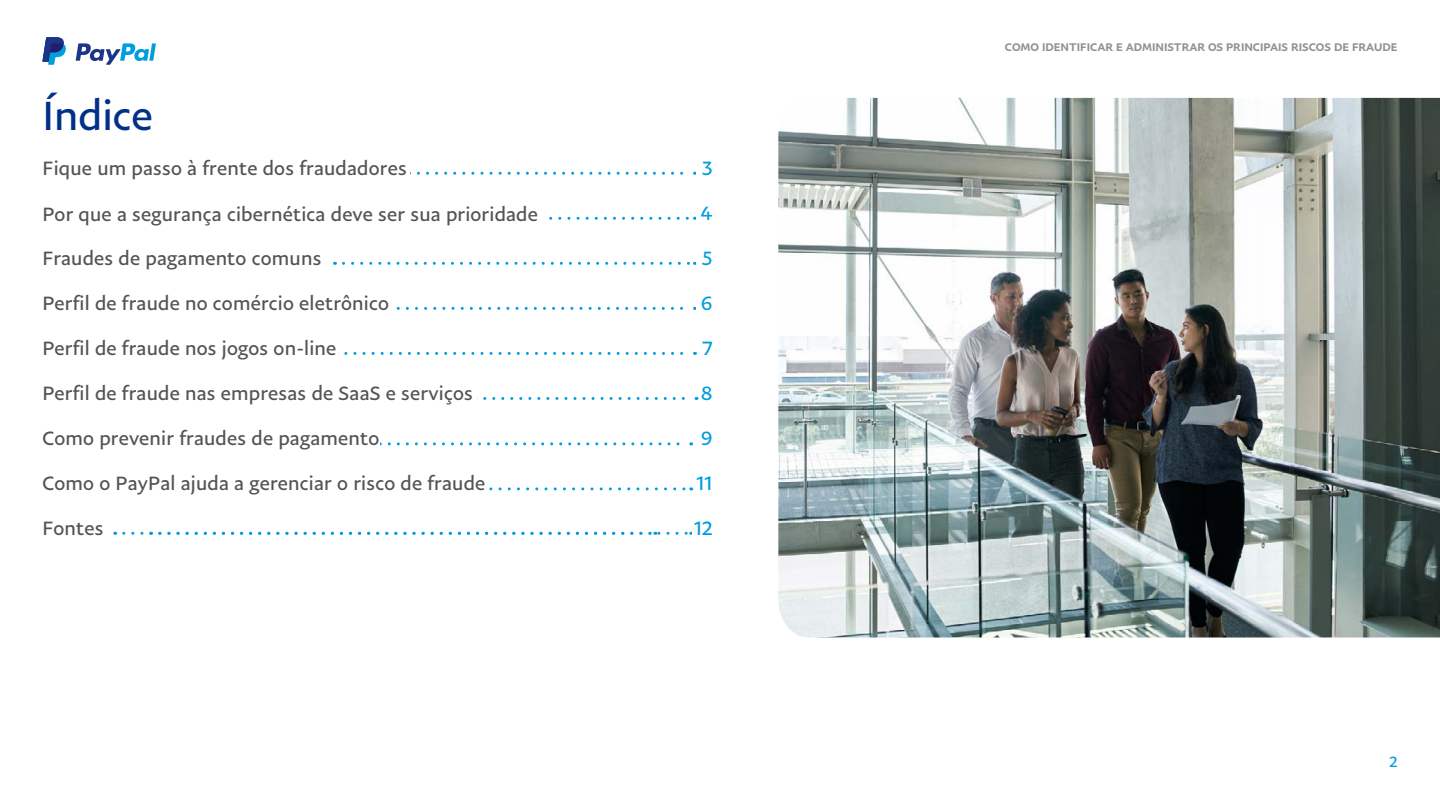
<style>
.page{position:relative;width:1440px;height:810px;background:#fff}
.page>*{position:absolute;margin:0;border:0;box-sizing:border-box;transform-origin:0 0}
.t1{font:41.25px "Pay Pal Sans Big";color:#003087}
.t2{font:19.5px "Pay Pal Sans Big";letter-spacing:.01em;color:#515354}
.t3{font:19.5px "Pay Pal Sans Big";color:#009cde}
.t4{font:15px "Pay Pal Sans Big";color:#009cde}
.t5{font:500 11.25px "Pay Pal Sans Big";color:#909191}
</style>
<div class="page">
<svg style="left:76px;top:43px;width:80px;height:22px"></svg>
<svg style="left:43px;top:37px;width:23px;height:28px"></svg>
<svg style="left:410px;top:172px;width:285px;height:3px"></svg>
<svg style="left:338px;top:352px;width:357px;height:3px"></svg>
<svg style="left:344px;top:262px;width:351px;height:3px"></svg>
<svg style="left:543px;top:217px;width:152px;height:3px"></svg>
<svg style="left:477px;top:397px;width:220px;height:3px"></svg>
<svg style="left:396px;top:307px;width:299px;height:3px"></svg>
<img style="left:778px;top:98px;width:662px;height:540px">
<svg style="left:380px;top:442px;width:312px;height:3px"></svg>
<svg style="left:489px;top:487px;width:203px;height:3px"></svg>
<svg style="left:124px;top:532px;width:568px;height:3px"></svg>
<h1 class="t1" style="left:43px;top:90px;width:112px">Índice</h1>
<p class="t2" style="left:43px;top:156px;width:366px">Fique um passo à frente dos fraudadores</p>
<p class="t3" style="left:702px;top:156px;width:12px">3</p>
<p class="t2" style="left:43px;top:202px;width:497px">Por que a segurança cibernética deve ser sua prioridade</p>
<p class="t3" style="left:701px;top:201px;width:13px">4</p>
<p class="t2" style="left:43px;top:246px;width:280px">Fraudes de pagamento comuns</p>
<p class="t3" style="left:702px;top:246px;width:12px">5</p>
<p class="t2" style="left:43px;top:291px;width:348px">Perfil de fraude no comércio eletrônico</p>
<p class="t3" style="left:701px;top:291px;width:13px">6</p>
<p class="t2" style="left:43px;top:336px;width:295px">Perfil de fraude nos jogos on-line</p>
<p class="t3" style="left:702px;top:336px;width:12px">7</p>
<p class="t2" style="left:43px;top:381px;width:432px">Perfil de fraude nas empresas de SaaS e serviços</p>
<p class="t3" style="left:701px;top:381px;width:13px">8</p>
<p class="t2" style="left:43px;top:427px;width:338px">Como prevenir fraudes de pagamento</p>
<p class="t3" style="left:701px;top:427px;width:13px">9</p>
<p class="t2" style="left:43px;top:472px;width:444px">Como o PayPal ajuda a gerenciar o risco de fraude</p>
<p class="t2" style="left:43px;top:516px;width:63px">Fontes</p>
<p class="t3" style="left:697px;top:472px;width:17px">11</p>
<p class="t3" style="left:694px;top:516px;width:20px">12</p>
<p class="t5" style="left:1005px;top:40px;width:394px">COMO IDENTIFICAR E ADMINISTRAR OS PRINCIPAIS RISCOS DE FRAUDE</p>
<p class="t4" style="left:1389px;top:753px;width:9px">2</p>
</div>
